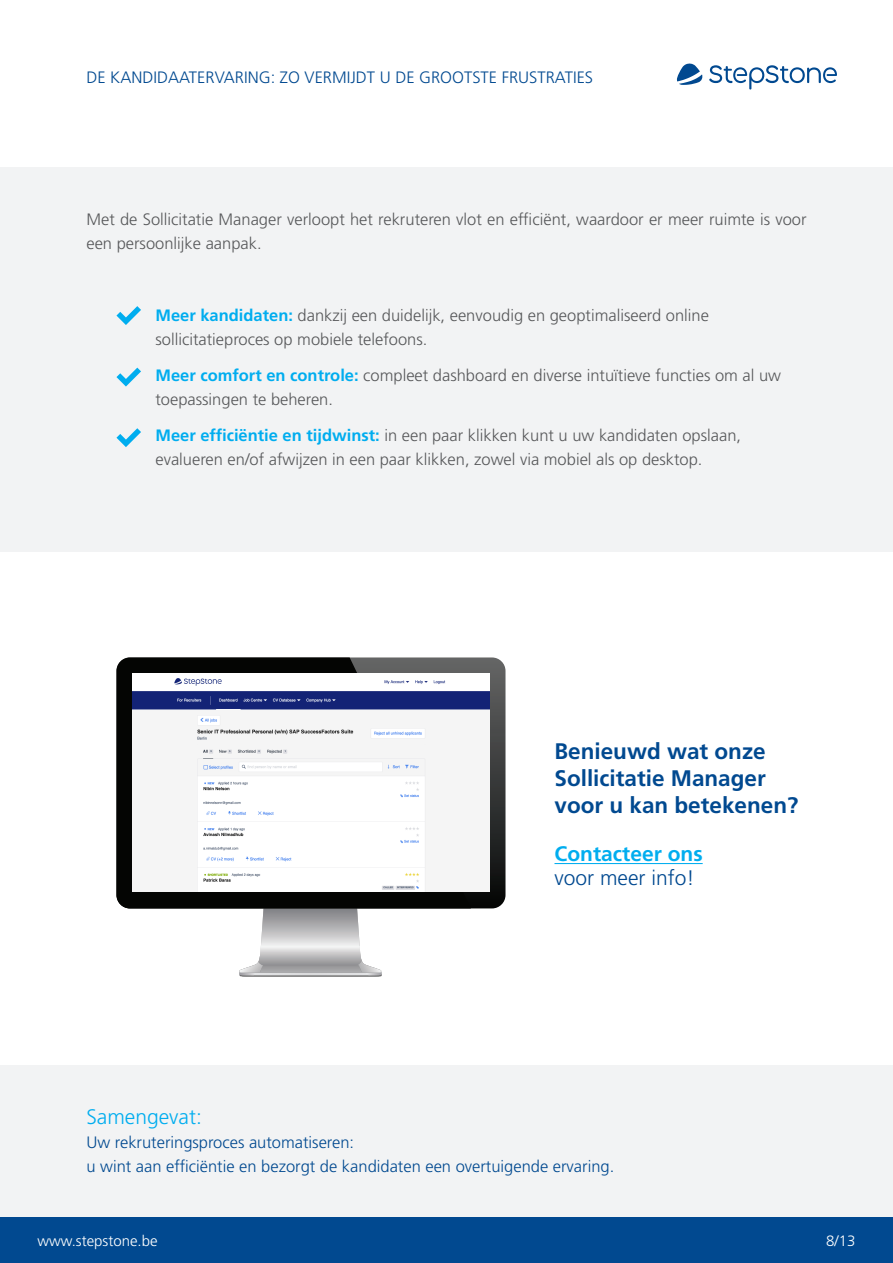
<style>
.page{position:relative;width:893px;height:1263px;background:#fff}
.page>*{position:absolute;margin:0;border:0;box-sizing:border-box;transform-origin:0 0}
.t1{font:700 22.5px/27px "Frutiger LT Std";color:#014990}
.t2{font:700 21px "Frutiger LT Std";color:#00adef}
.t3{font:300 21px "Frutiger LT Std";color:#014990}
.t4{font:300 21px "Frutiger LT Std";color:#00adef}
.t5{font:300 16.5px/24px "Frutiger LT Std";color:#57585a}
.t6{font:300 16.5px "Frutiger LT Std";color:#014990}
.t7{font:300 15px "Frutiger LT Std";color:#fff}
.s1{font-weight:700;color:#00adef}
</style>
<div class="page">
<div style="left:0;top:167px;width:893px;height:385px;background:#f2f3f4"></div>
<div style="left:0;top:1216px;width:893px;height:47px;background:#014990"></div>
<svg style="left:677px;top:63px;width:26px;height:22px"></svg>
<svg style="left:709px;top:65px;width:128px;height:25px"></svg>
<svg style="left:116px;top:306px;width:25px;height:19px"></svg>
<svg style="left:116px;top:368px;width:25px;height:19px"></svg>
<svg style="left:116px;top:428px;width:25px;height:19px"></svg>
<svg style="left:239px;top:908px;width:143px;height:69px"></svg>
<svg style="left:471px;top:657px;width:34px;height:251px;background:#424343"></svg>
<svg style="left:116px;top:657px;width:355px;height:251px;background:#1c1d1b"></svg>
<hr style="left:554px;top:863px;width:149px;height:1px;background:#00adef">
<div style="left:0;top:1065px;width:893px;height:151px;background:#f2f3f4"></div>
<img style="left:133px;top:674px;width:356px;height:218px">
<p class="t6" style="left:86px;top:68px;width:508px">DE KANDIDAATERVARING: ZO VERMIJDT U DE GROOTSTE FRUSTRATIES</p>
<p class="t5" style="left:86px;top:207px;width:722px">Met de Sollicitatie Manager verloopt het rekruteren vlot en efficiënt, waardoor er meer ruimte is voor een persoonlijke aanpak.</p>
<p class="t5" style="left:155px;top:303px;width:555px"><span class="s1">Meer kandidaten:</span> dankzij een duidelijk, eenvoudig en geoptimaliseerd online sollicitatieproces op mobiele telefoons.</p>
<p class="t5" style="left:155px;top:363px;width:627px"><span class="s1">Meer comfort en controle:</span> compleet dashboard en diverse intuïtieve functies om al uw toepassingen te beheren.</p>
<p class="t5" style="left:155px;top:423px;width:587px"><span class="s1">Meer efficiëntie en tijdwinst:</span> in een paar klikken kunt u uw kandidaten opslaan, evalueren en/of afwijzen in een paar klikken, zowel via mobiel als op desktop.</p>
<p class="t1" style="left:554px;top:738px;width:245px">Benieuwd wat onze<br>Sollicitatie Manager voor u kan betekenen?</p>
<p class="t2" style="left:554px;top:842px;width:150px">Contacteer ons</p>
<p class="t3" style="left:554px;top:866px;width:142px">voor meer info!</p>
<p class="t4" style="left:86px;top:1105px;width:117px">Samengevat:</p>
<p class="t6" style="left:86px;top:1133px;width:269px">Uw rekruteringsproces automatiseren:</p>
<p class="t6" style="left:86px;top:1157px;width:529px">u wint aan efficiëntie en bezorgt de kandidaten een overtuigende ervaring.</p>
<p class="t7" style="left:38px;top:1232px;width:122px">www.stepstone.be</p>
<p class="t7" style="left:826px;top:1232px;width:31px">8/13</p>
</div>
